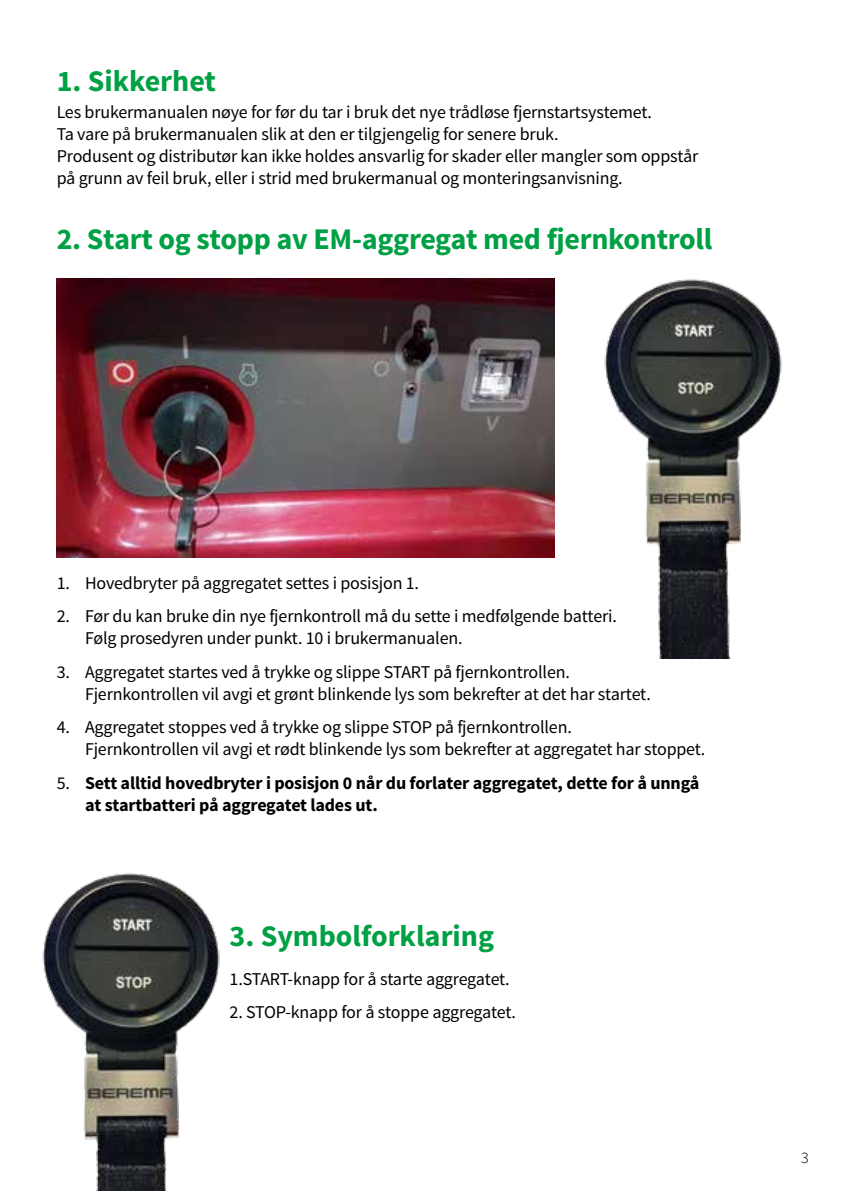
<style>
.page{position:relative;width:842px;height:1191px;background:#fff}
.page>*{position:absolute;margin:0;border:0;box-sizing:border-box;transform-origin:0 0}
.t1{font:700 30px "Source Sans Pro";letter-spacing:-.01em;color:#00a044}
.t2{font:18px/22px "Source Sans Pro";letter-spacing:-.01em;color:#000}
.t3{font:700 18px/22px "Source Sans Pro";letter-spacing:-.01em;color:#000}
.t4{font:300 16px "Source Sans Pro";color:#000}
.s1{font-weight:400}
</style>
<div class="page">
<img style="left:57px;top:278px;width:497px;height:280px">
<img style="left:604px;top:279px;width:178px;height:379px">
<img style="left:42px;top:873px;width:178px;height:318px">
<h1 class="t1" style="left:57px;top:61px;width:161px">1. Sikkerhet</h1>
<p class="t2" style="left:57px;top:102px;width:643px">Les brukermanualen nøye for før du tar i bruk det nye trådløse fjernstartsystemet.<br>Ta vare på brukermanualen slik at den er tilgjengelig for senere bruk.<br>Produsent og distributør kan ikke holdes ansvarlig for skader eller mangler som oppstår på grunn av feil bruk, eller i strid med brukermanual og monteringsanvisning.</p>
<h1 class="t1" style="left:57px;top:220px;width:657px">2. Start og stopp av EM-aggregat med fjernkontroll</h1>
<p class="t2" style="left:57px;top:572px;width:364px">1. Hovedbryter på aggregatet settes i posisjon 1.</p>
<p class="t2" style="left:85px;top:606px;width:533px;text-indent:-28px">2. Før du kan bruke din nye fjernkontroll må du sette i medfølgende batteri.<br>Følg prosedyren under punkt. 10 i brukermanualen.</p>
<p class="t2" style="left:85px;top:661px;width:567px;text-indent:-28px">3. Aggregatet startes ved å trykke og slippe START på fjernkontrollen.<br>Fjernkontrollen vil avgi et grønt blinkende lys som bekrefter at det har startet.</p>
<p class="t2" style="left:85px;top:716px;width:622px;text-indent:-28px">4. Aggregatet stoppes ved å trykke og slippe STOP på fjernkontrollen.<br>Fjernkontrollen vil avgi et rødt blinkende lys som bekrefter at aggregatet har stoppet.</p>
<p class="t3" style="left:85px;top:772px;width:616px;text-indent:-28px"><span class="s1">5.</span> Sett alltid hovedbryter i posisjon 0 når du forlater aggregatet, dette for å unngå at startbatteri på aggregatet lades ut.</p>
<h1 class="t1" style="left:230px;top:916px;width:266px">3. Symbolforklaring</h1>
<p class="t2" style="left:230px;top:968px;width:282px">1.START-knapp for å starte aggregatet.</p>
<p class="t2" style="left:230px;top:1001px;width:288px">2. STOP-knapp for å stoppe aggregatet.</p>
<p class="t4" style="left:801px;top:1148px;width:9px">3</p>
</div>
